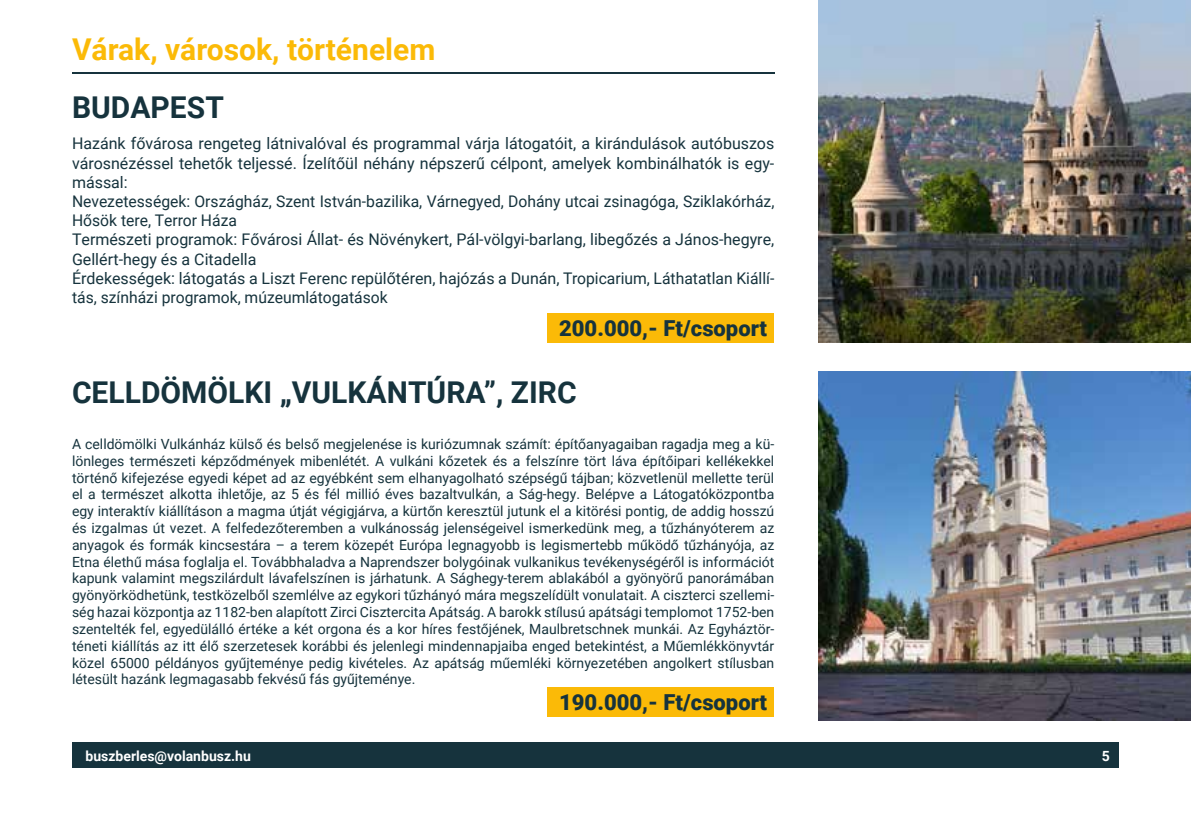
<style>
.page{position:relative;width:1191px;height:840px;background:#fff}
.page>*{position:absolute;margin:0;border:0;box-sizing:border-box;transform-origin:0 0}
.t1{font:700 30px "Roboto";color:#16333d}
.t2{font:700 30px "Roboto";color:#fbba07}
.t3{font:900 22px "Roboto";color:#16333d}
.t4{font:16px/19.2px "Roboto";color:#16333d}
.t5{font:14px/16.8px "Roboto";color:#16333d;text-align:justify}
.t6{font:700 14px "Roboto";color:#fff}
</style>
<div class="page">
<div style="left:72px;top:742px;width:1047px;height:25px;background:#16333d"></div>
<img style="left:818px;top:371px;width:373px;height:349px">
<div style="left:547px;top:687px;width:227px;height:29px;background:#fbba07"></div>
<hr style="left:72px;top:72px;width:702px;height:1px;background:#16333d">
<div style="left:547px;top:313px;width:227px;height:29px;background:#fbba07"></div>
<img style="left:818px;top:1px;width:373px;height:341px">
<h1 class="t2" style="left:72px;top:28px;width:365px">Várak, városok, történelem</h1>
<h1 class="t1" style="left:72px;top:86px;width:153px">BUDAPEST</h1>
<p class="t4" style="left:72px;top:133px;width:704px">Hazánk fővárosa rengeteg látnivalóval és programmal várja látogatóit, a kirándulások autóbuszos városnézéssel tehetők teljessé. Ízelítőül néhány népszerű célpont, amelyek kombinálhatók is egy&shy;mással:<br>Nevezetességek: Országház, Szent István-bazilika, Várnegyed, Dohány utcai zsinagóga, Sziklakórház, Hősök tere, Terror Háza<br>Természeti programok: Fővárosi Állat- és Növénykert, Pál-völgyi-barlang, libegőzés a János-hegyre, Gellért-hegy és a Citadella<br>Érdekességek: látogatás a Liszt Ferenc repülőtéren, hajózás a Dunán, Tropicarium, Láthatatlan Kiállí&shy;tás, színházi programok, múzeumlátogatások</p>
<h2 class="t3" style="left:559px;top:313px;width:209px">200.000,- Ft/csoport</h2>
<h1 class="t1" style="left:72px;top:371px;width:506px">CELLDÖMÖLKI „VULKÁNTÚRA”, ZIRC</h1>
<p class="t5" style="left:72px;top:434px;width:704px">A celldömölki Vulkánház külső és belső megjelenése is kuriózumnak számít: építőanyagaiban ragadja meg a kü&shy;lönleges természeti képződmények mibenlétét. A vulkáni kőzetek és a felszínre tört láva építőipari kellékekkel történő kifejezése egyedi képet ad az egyébként sem elhanyagolható szépségű tájban; közvetlenül mellette terül el a természet alkotta ihletője, az 5 és fél millió éves bazaltvulkán, a Ság-hegy. Belépve a Látogatóközpontba egy interaktív kiállításon a magma útját végigjárva, a kürtőn keresztül jutunk el a kitörési pontig, de addig hosszú és izgalmas út vezet. A felfedezőteremben a vulkánosság jelenségeivel ismerkedünk meg, a tűzhányóterem az anyagok és formák kincsestára – a terem közepét Európa legnagyobb is legismertebb működő tűzhányója, az Etna élethű mása foglalja el. Továbbhaladva a Naprendszer bolygóinak vulkanikus tevékenységéről is információt kapunk valamint megszilárdult lávafelszínen is járhatunk. A Sághegy-terem ablakából a gyönyörű panorámában gyönyörködhetünk, testközelből szemlélve az egykori tűzhányó mára megszelídült vonulatait. A ciszterci szellemi&shy;ség hazai központja az 1182-ben alapított Zirci Cisztercita Apátság. A barokk stílusú apátsági templomot 1752-ben szentelték fel, egyedülálló értéke a két orgona és a kor híres festőjének, Maulbretschnek munkái. Az Egyháztör&shy;téneti kiállítás az itt élő szerzetesek korábbi és jelenlegi mindennapjaiba enged betekintést, a Műemlékkönyvtár közel 65000 példányos gyűjteménye pedig kivételes. Az apátság műemléki környezetében angolkert stílusban létesült hazánk legmagasabb fekvésű fás gyűjteménye.</p>
<h2 class="t3" style="left:559px;top:686px;width:209px">190.000,- Ft/csoport</h2>
<p class="t6" style="left:86px;top:746px;width:167px">buszberles@volanbusz.hu</p>
<p class="t6" style="left:1101px;top:746px;width:10px">5</p>
</div>
